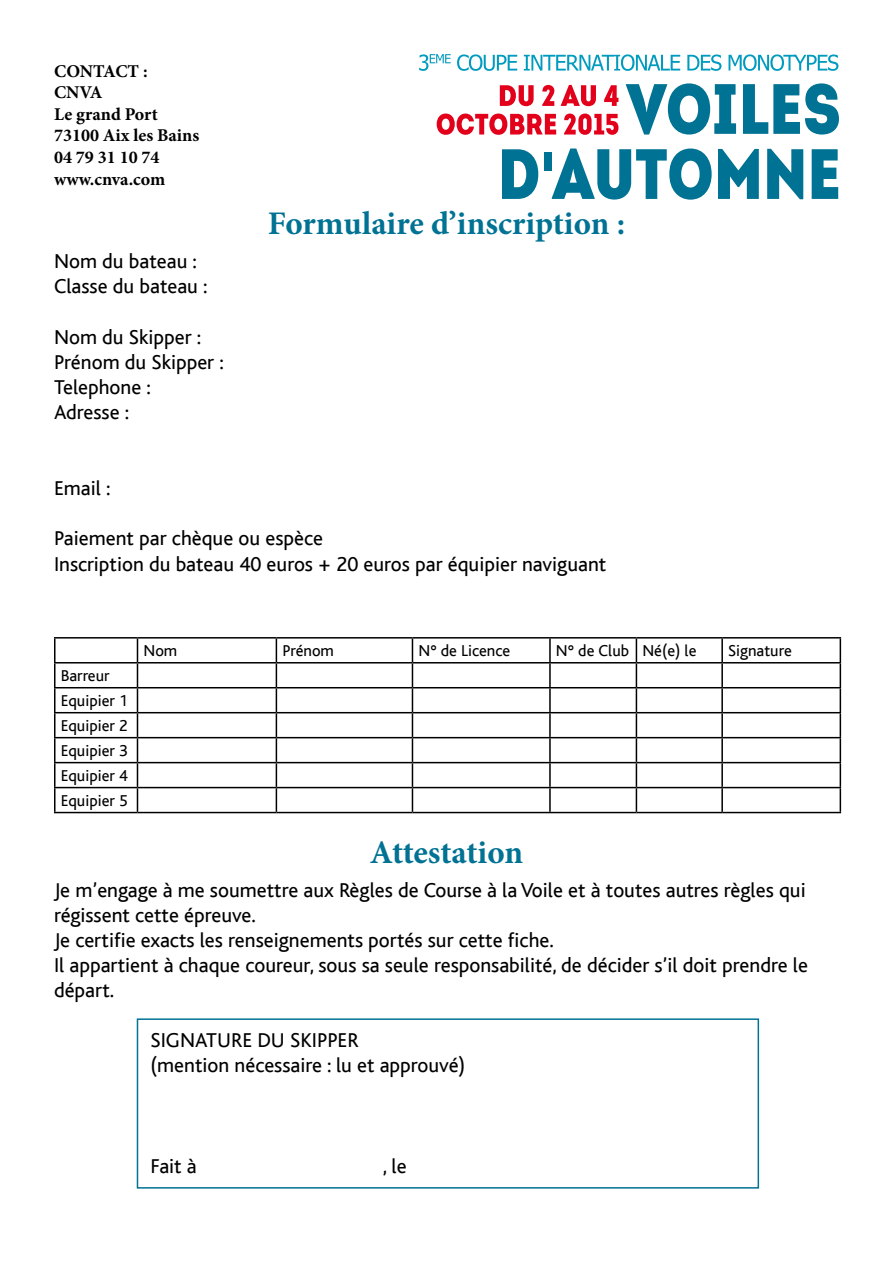
<style>
.page{position:relative;width:893px;height:1263px;background:#fff}
.page>*{position:absolute;margin:0;border:0;box-sizing:border-box;transform-origin:0 0}
.t1{font:700 33px "Minion Pro";letter-spacing:-.005em;color:#007293}
.t2{font:21px/25.2px "Bliss";color:#000}
.t3{font:700 18px/21.6px "Minion Pro";color:#000}
.t4{font:16.5px/24.9px "Bliss";color:#000}
</style>
<div class="page">
<hr style="left:54px;top:637px;width:83px;height:1px;background:#000">
<hr style="left:54px;top:638px;width:2px;height:24px;background:#000">
<hr style="left:137px;top:637px;width:139px;height:1px;background:#000">
<hr style="left:276px;top:637px;width:136px;height:1px;background:#000">
<hr style="left:412px;top:637px;width:138px;height:1px;background:#000">
<hr style="left:550px;top:637px;width:86px;height:1px;background:#000">
<hr style="left:549px;top:638px;width:2px;height:24px;background:#000">
<hr style="left:636px;top:637px;width:86px;height:1px;background:#000">
<hr style="left:722px;top:637px;width:119px;height:1px;background:#000">
<hr style="left:721px;top:638px;width:2px;height:24px;background:#000">
<hr style="left:54px;top:662px;width:83px;height:1px;background:#000">
<hr style="left:54px;top:663px;width:2px;height:24px;background:#000">
<hr style="left:137px;top:662px;width:139px;height:1px;background:#000">
<hr style="left:276px;top:662px;width:136px;height:1px;background:#000">
<hr style="left:412px;top:662px;width:138px;height:1px;background:#000">
<hr style="left:550px;top:662px;width:86px;height:1px;background:#000">
<hr style="left:549px;top:663px;width:2px;height:24px;background:#000">
<hr style="left:636px;top:662px;width:86px;height:1px;background:#000">
<hr style="left:722px;top:662px;width:119px;height:1px;background:#000">
<hr style="left:721px;top:663px;width:2px;height:24px;background:#000">
<hr style="left:54px;top:687px;width:83px;height:1px;background:#000">
<hr style="left:54px;top:688px;width:2px;height:24px;background:#000">
<hr style="left:137px;top:687px;width:139px;height:1px;background:#000">
<hr style="left:276px;top:687px;width:136px;height:1px;background:#000">
<hr style="left:412px;top:687px;width:138px;height:1px;background:#000">
<hr style="left:550px;top:687px;width:86px;height:1px;background:#000">
<hr style="left:549px;top:688px;width:2px;height:24px;background:#000">
<hr style="left:636px;top:687px;width:86px;height:1px;background:#000">
<hr style="left:722px;top:687px;width:119px;height:1px;background:#000">
<hr style="left:721px;top:688px;width:2px;height:24px;background:#000">
<hr style="left:54px;top:712px;width:83px;height:1px;background:#000">
<hr style="left:54px;top:713px;width:2px;height:24px;background:#000">
<hr style="left:137px;top:712px;width:139px;height:1px;background:#000">
<hr style="left:276px;top:712px;width:136px;height:1px;background:#000">
<hr style="left:412px;top:712px;width:138px;height:1px;background:#000">
<hr style="left:550px;top:712px;width:86px;height:1px;background:#000">
<hr style="left:549px;top:713px;width:2px;height:24px;background:#000">
<hr style="left:636px;top:712px;width:86px;height:1px;background:#000">
<hr style="left:722px;top:712px;width:119px;height:1px;background:#000">
<hr style="left:721px;top:713px;width:2px;height:24px;background:#000">
<hr style="left:54px;top:737px;width:83px;height:1px;background:#000">
<hr style="left:54px;top:738px;width:2px;height:24px;background:#000">
<hr style="left:137px;top:737px;width:139px;height:1px;background:#000">
<hr style="left:276px;top:737px;width:136px;height:1px;background:#000">
<hr style="left:412px;top:737px;width:138px;height:1px;background:#000">
<hr style="left:550px;top:737px;width:86px;height:1px;background:#000">
<hr style="left:549px;top:738px;width:2px;height:24px;background:#000">
<hr style="left:636px;top:737px;width:86px;height:1px;background:#000">
<hr style="left:722px;top:737px;width:119px;height:1px;background:#000">
<hr style="left:721px;top:738px;width:2px;height:24px;background:#000">
<hr style="left:54px;top:762px;width:83px;height:1px;background:#000">
<hr style="left:54px;top:763px;width:2px;height:24px;background:#000">
<hr style="left:137px;top:762px;width:139px;height:1px;background:#000">
<hr style="left:276px;top:762px;width:136px;height:1px;background:#000">
<hr style="left:412px;top:762px;width:138px;height:1px;background:#000">
<hr style="left:550px;top:762px;width:86px;height:1px;background:#000">
<hr style="left:549px;top:763px;width:2px;height:24px;background:#000">
<hr style="left:636px;top:762px;width:86px;height:1px;background:#000">
<hr style="left:722px;top:762px;width:119px;height:1px;background:#000">
<hr style="left:721px;top:763px;width:2px;height:24px;background:#000">
<hr style="left:54px;top:787px;width:83px;height:1px;background:#000">
<hr style="left:54px;top:788px;width:2px;height:24px;background:#000">
<hr style="left:137px;top:787px;width:139px;height:1px;background:#000">
<svg style="left:137px;top:638px;width:1px;height:174px"></svg>
<hr style="left:276px;top:787px;width:136px;height:1px;background:#000">
<svg style="left:276px;top:638px;width:1px;height:174px"></svg>
<hr style="left:412px;top:787px;width:138px;height:1px;background:#000">
<svg style="left:412px;top:638px;width:1px;height:174px"></svg>
<hr style="left:550px;top:787px;width:86px;height:1px;background:#000">
<hr style="left:549px;top:788px;width:2px;height:24px;background:#000">
<hr style="left:636px;top:787px;width:86px;height:1px;background:#000">
<svg style="left:636px;top:638px;width:1px;height:174px"></svg>
<hr style="left:722px;top:787px;width:119px;height:1px;background:#000">
<hr style="left:721px;top:788px;width:2px;height:24px;background:#000">
<svg style="left:840px;top:638px;width:1px;height:174px"></svg>
<hr style="left:54px;top:812px;width:83px;height:1px;background:#000">
<hr style="left:137px;top:812px;width:139px;height:1px;background:#000">
<hr style="left:276px;top:812px;width:136px;height:1px;background:#000">
<hr style="left:412px;top:812px;width:138px;height:1px;background:#000">
<hr style="left:550px;top:812px;width:86px;height:1px;background:#000">
<hr style="left:636px;top:812px;width:86px;height:1px;background:#000">
<hr style="left:722px;top:812px;width:119px;height:1px;background:#000">
<div style="left:137px;top:1018px;width:622px;height:170px;border:2px solid #007293"></div>
<svg style="left:502px;top:148px;width:336px;height:52px"></svg>
<svg style="left:626px;top:83px;width:213px;height:52px"></svg>
<svg style="left:500px;top:85px;width:118px;height:21px"></svg>
<svg style="left:437px;top:114px;width:181px;height:21px"></svg>
<svg style="left:419px;top:54px;width:419px;height:17px"></svg>
<p class="t3" style="left:54px;top:60px;width:147px">CONTACT :<br>CNVA<br>Le grand Port<br>73100 Aix les Bains<br>04 79 31 10 74 www.cnva.com</p>
<p class="t2" style="left:54px;top:249px;width:155px">Nom du bateau :<br>Classe du bateau :</p>
<p class="t2" style="left:54px;top:325px;width:171px">Nom du Skipper :<br>Prénom du Skipper :<br>Telephone :<br>Adresse :</p>
<h1 class="t1" style="left:268px;top:201px;width:359px">Formulaire d’inscription :</h1>
<p class="t2" style="left:54px;top:476px;width:58px">Email :</p>
<p class="t2" style="left:54px;top:526px;width:554px">Paiement par chèque ou espèce<br>Inscription du bateau 40 euros + 20 euros par équipier naviguant</p>
<p class="t4" style="left:61px;top:663px;width:68px">Barreur<br>Equipier 1<br>Equipier 2<br>Equipier 3<br>Equipier 4<br>Equipier 5</p>
<p class="t4" style="left:143px;top:638px;width:35px">Nom</p>
<p class="t4" style="left:282px;top:638px;width:53px">Prénom</p>
<p class="t4" style="left:418px;top:638px;width:93px">N° de Licence</p>
<p class="t4" style="left:556px;top:638px;width:142px">N° de Club Né(e) le</p>
<p class="t4" style="left:728px;top:638px;width:65px">Signature</p>
<h1 class="t1" style="left:370px;top:829px;width:155px">Attestation</h1>
<p class="t2" style="left:54px;top:877px;width:755px">Je m’engage à me soumettre aux Règles de Course à la Voile et à toutes autres règles qui régissent cette épreuve.<br>Je certifie exacts les renseignements portés sur cette fiche.<br>Il appartient à chaque coureur, sous sa seule responsabilité, de décider s’il doit prendre le départ.</p>
<p class="t2" style="left:151px;top:1028px;width:316px">SIGNATURE DU SKIPPER<br>(mention nécessaire : lu et approuvé)</p>
<p class="t2" style="left:151px;top:1154px;width:48px">Fait à</p>
<p class="t2" style="left:383px;top:1154px;width:25px">, le</p>
</div>
